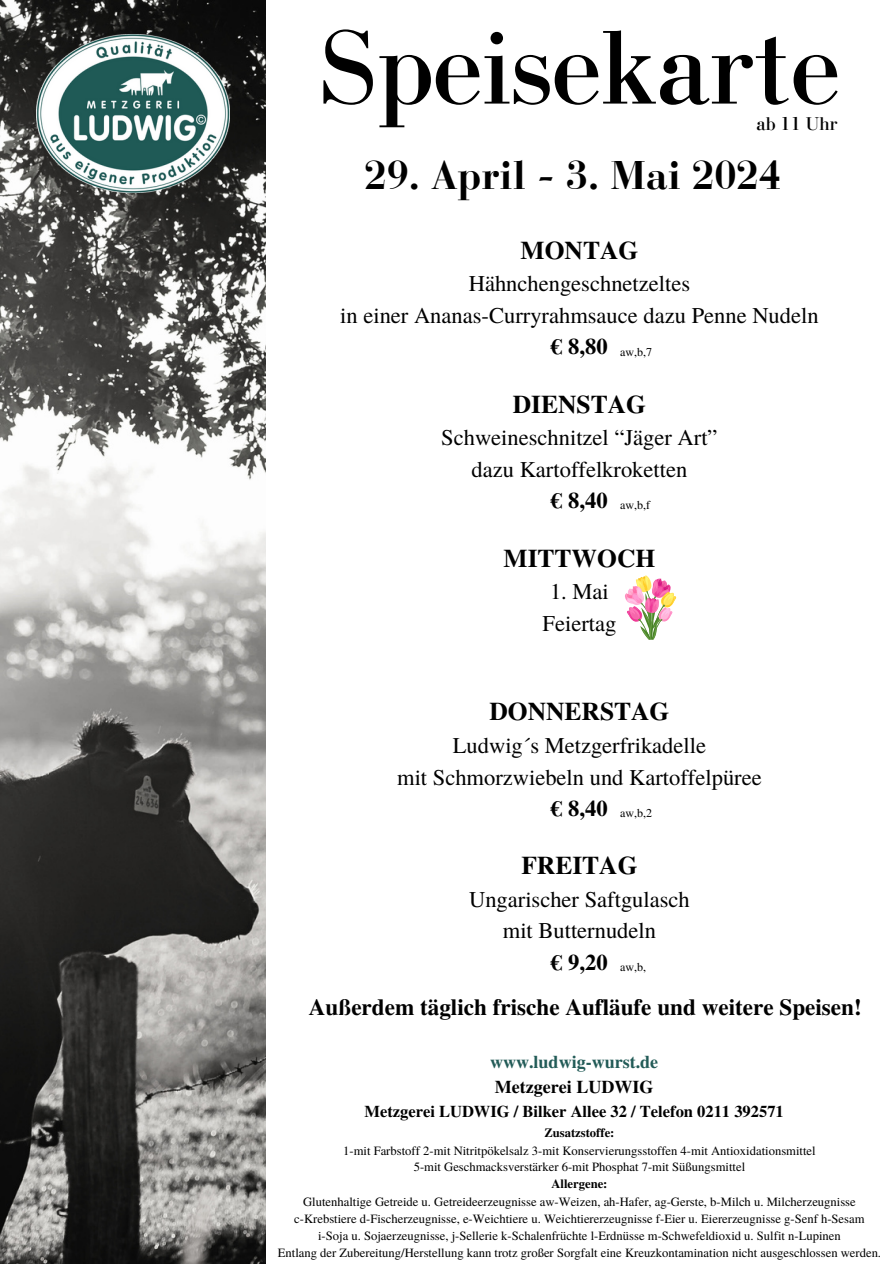
<style>
.page{position:relative;width:894px;height:1264px;background:#fff}
.page>*{position:absolute;margin:0;border:0;box-sizing:border-box;transform-origin:0 0}
.t1{font:111.3px "Bodoni";color:#000}
.t2{font:700 39.75px "Bauer Bodoni Pro";color:#000}
.t3{font:700 25.5px "Te X Gyre Termes";color:#000}
.t4{font:700 23.1px "Te X Gyre Termes";color:#000}
.t5{font:22.5px/31.5px "Te X Gyre Termes";color:#000;text-align:center}
.t6{font:19.5px "Bodoni";color:#000}
.t7{font:700 18px "Te X Gyre Termes";color:#225b57}
.t8{font:700 18px "Te X Gyre Termes";color:#000}
.t9{font:700 16.5px "Te X Gyre Termes";color:#000}
.t10{font:12.6px "Te X Gyre Termes";color:#000}
.t11{font:700 12.6px "Te X Gyre Termes";color:#000}
.t12{font:12px "Te X Gyre Termes";color:#000}
.s1{font-weight:700}
</style>
<div class="page">
<img style="left:0;top:0;width:266px;height:1263px">
<img style="left:36px;top:35px;width:193px;height:157px">
<svg style="left:625px;top:575px;width:51px;height:64px"></svg>
<p class="t1" style="left:319px;top:-1px;width:522px">Speisekarte</p>
<p class="t6" style="left:756px;top:111px;width:83px">ab 11 Uhr</p>
<p class="t2" style="left:364px;top:160px;width:417px">29. April - 3. Mai 2024</p>
<p class="t3" style="left:520px;top:230px;width:119px">MONTAG</p>
<p class="t5" style="left:340px;top:267px;width:479px">Hähnchengeschnetzeltes<br>in einer Ananas-Curryrahmsauce dazu Penne Nudeln <span class="s1">€ 8,80</span></p>
<p class="t12" style="left:619px;top:343px;width:33px">aw,b,7</p>
<p class="t3" style="left:512px;top:384px;width:135px">DIENSTAG</p>
<p class="t5" style="left:441px;top:421px;width:278px">Schweineschnitzel “Jäger Art” dazu Kartoffelkroketten<br><span class="s1">€ 8,40</span></p>
<p class="t12" style="left:619px;top:496px;width:31px">aw,b,f</p>
<p class="t3" style="left:503px;top:538px;width:153px">MITTWOCH</p>
<p class="t5" style="left:542px;top:574px;width:75px">1. Mai<br>Feiertag</p>
<p class="t3" style="left:489px;top:692px;width:181px">DONNERSTAG</p>
<p class="t5" style="left:397px;top:728px;width:366px">Ludwig´s Metzgerfrikadelle<br>mit Schmorzwiebeln und Kartoffelpüree <span class="s1">€ 8,40</span></p>
<p class="t12" style="left:619px;top:804px;width:33px">aw,b,2</p>
<p class="t3" style="left:521px;top:845px;width:118px">FREITAG</p>
<p class="t5" style="left:469px;top:882px;width:222px">Ungarischer Saftgulasch mit Butternudeln<br><span class="s1">€ 9,20</span></p>
<p class="t12" style="left:619px;top:958px;width:27px">aw,b,</p>
<h3 class="t4" style="left:309px;top:989px;width:554px">Außerdem täglich frische Aufläufe und weitere Speisen!</h3>
<h5 class="t7" style="left:490px;top:1048px;width:169px">www.ludwig-wurst.de</h5>
<p class="t8" style="left:494px;top:1072px;width:160px">Metzgerei LUDWIG</p>
<h5 class="t9" style="left:364px;top:1098px;width:421px">Metzgerei LUDWIG / Bilker Allee 32 / Telefon 0211 392571</h5>
<h1 class="t11" style="left:544px;top:1122px;width:72px">Zusatzstoffe:</h1>
<h6 class="t10" style="left:343px;top:1141px;width:474px">1-mit Farbstoff 2-mit Nitritpökelsalz 3-mit Konservierungsstoffen 4-mit Antioxidationsmittel</h6>
<h2 class="t10" style="left:413px;top:1158px;width:333px">5-mit Geschmacksverstärker 6-mit Phosphat 7-mit Süßungsmittel</h2>
<h5 class="t11" style="left:551px;top:1174px;width:58px">Allergene:</h5>
<p class="t10" style="left:303px;top:1192px;width:554px">Glutenhaltige Getreide u. Getreideerzeugnisse aw-Weizen, ah-Hafer, ag-Gerste, b-Milch u. Milcherzeugnisse</p>
<h5 class="t10" style="left:294px;top:1209px;width:571px">c-Krebstiere d-Fischerzeugnisse, e-Weichtiere u. Weichtiererzeugnisse f-Eier u. Eiererzeugnisse g-Senf h-Sesam</h5>
<p class="t10" style="left:318px;top:1226px;width:524px">i-Soja u. Sojaerzeugnisse, j-Sellerie k-Schalenfrüchte l-Erdnüsse m-Schwefeldioxid u. Sulfit n-Lupinen</p>
<h4 class="t10" style="left:278px;top:1243px;width:604px">Entlang der Zubereitung/Herstellung kann trotz großer Sorgfalt eine Kreuzkontamination nicht ausgeschlossen werden.</h4>
</div>
